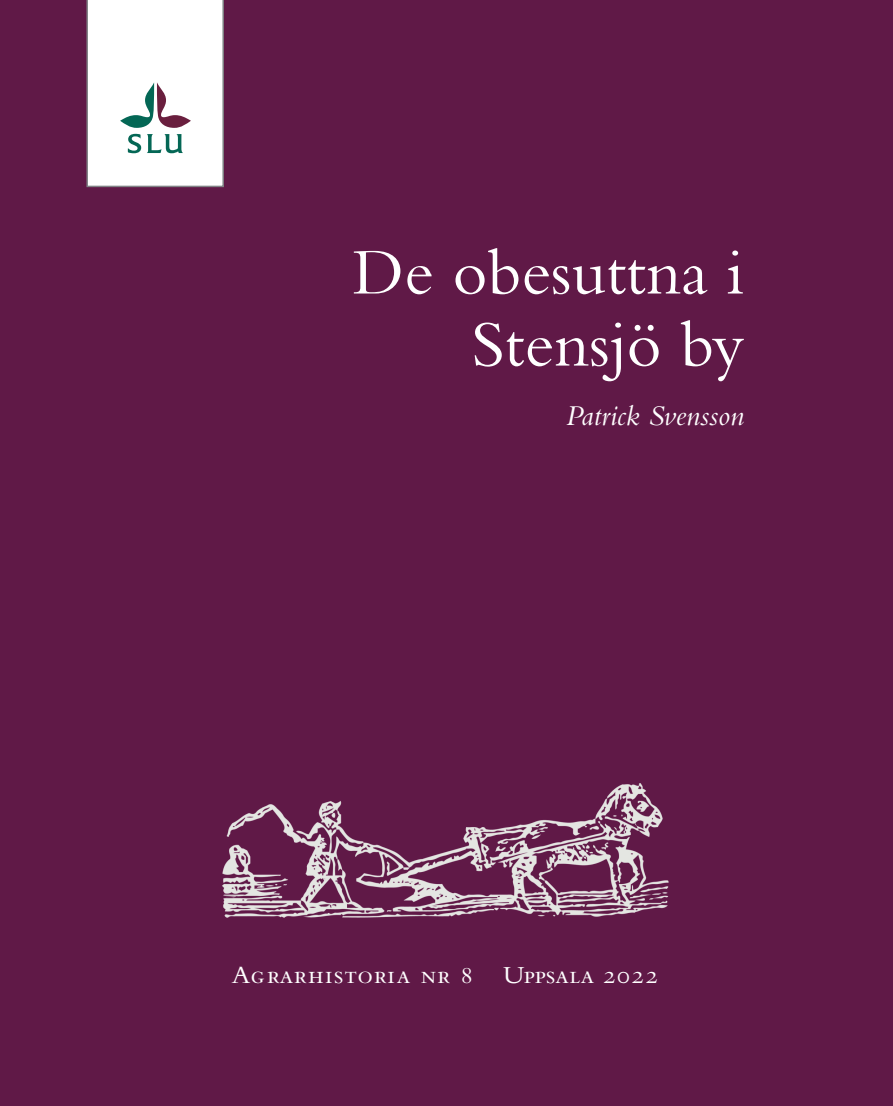
<style>
.page{position:relative;width:893px;height:1106px;background:#601947}
.page>*{position:absolute;margin:0;border:0;box-sizing:border-box;transform-origin:0 0}
.t1{font:67.5px/72px "Bembo Std";color:#fff;text-align:right}
.t2{font:italic 30px "Bembo Std";color:#fff}
.t3{font:25.5px "Bembo Std";letter-spacing:.025em;color:#fff;scale:1.07 1}
</style>
<div class="page">
<svg style="left:86px;top:0;width:138px;height:187px;background:#ededee"></svg>
<img style="left:222px;top:783px;width:447px;height:135px">
<h1 class="t1" style="left:353px;top:235px;width:393px">De obesuttna i<br>Stensjö by</h1>
<p class="t2" style="left:565px;top:398px;width:180px">Patrick Svensson</p>
<p class="t3" style="left:232px;top:960px;width:400px">Agrarhistoria nr 8 Uppsala 2022</p>
</div>
